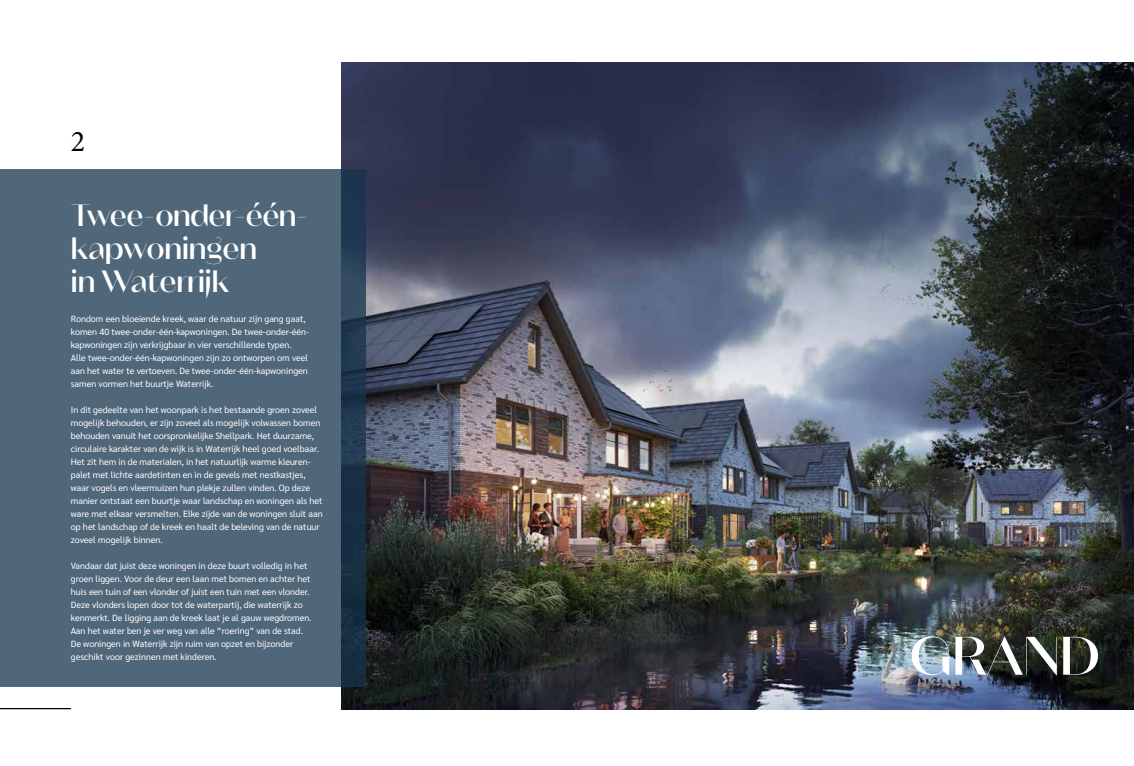
<style>
.page{position:relative;width:1134px;height:766px;background:#fff}
.page>*{position:absolute;margin:0;border:0;box-sizing:border-box;transform-origin:0 0}
.t1{font:500 54.1px "Magnat Poster";letter-spacing:-.01em;color:#fff}
.t2{font:500 30.8px/33px "Magnat Poster";color:#fff}
.t3{font:30px "Minion Pro";color:#000}
.t4{font:9px/13px "Sarabun";color:#fff}
</style>
<div class="page">
<img style="left:342px;top:62px;width:792px;height:647px">
<hr style="left:0;top:707px;width:71px;height:2px;background:#000">
<div style="left:0;top:169px;width:366px;height:517px;background:#506679"></div>
<h3 class="t3" style="left:71px;top:121px;width:16px">2</h3>
<h2 class="t2" style="left:71px;top:198px;width:238px">Twee-onder-één&shy;kapwoningen<br>in Waterrijk</h2>
<p class="t4" style="left:71px;top:312px;width:240px">Rondom een bloeiende kreek, waar de natuur zijn gang gaat, komen 40 twee-onder-één-kapwoningen. De twee-onder-één&shy;kapwoningen zijn verkrijgbaar in vier verschillende typen.<br>Alle twee-onder-één-kapwoningen zijn zo ontworpen om veel aan het water te vertoeven. De twee-onder-één-kapwoningen samen vormen het buurtje Waterrijk.</p>
<p class="t4" style="left:71px;top:403px;width:253px">In dit gedeelte van het woonpark is het bestaande groen zoveel mogelijk behouden, er zijn zoveel als mogelijk volwassen bomen behouden vanuit het oorspronkelijke Shellpark. Het duurzame, circulaire karakter van de wijk is in Waterrijk heel goed voelbaar.<br>Het zit hem in de materialen, in het natuurlijk warme kleuren&shy;palet met lichte aardetinten en in de gevels met nestkastjes, waar vogels en vleermuizen hun plekje zullen vinden. Op deze manier ontstaat een buurtje waar landschap en woningen als het ware met elkaar versmelten. Elke zijde van de woningen sluit aan op het landschap of de kreek en haalt de beleving van de natuur zoveel mogelijk binnen.</p>
<p class="t4" style="left:71px;top:559px;width:242px">Vandaar dat juist deze woningen in deze buurt volledig in het groen liggen. Voor de deur een laan met bomen en achter het huis een tuin of een vlonder of juist een tuin met een vlonder.<br>Deze vlonders lopen door tot de waterpartij, die waterrijk zo kenmerkt. De ligging aan de kreek laat je al gauw wegdromen.<br>Aan het water ben je ver weg van alle “roering“ van de stad.<br>De woningen in Waterrijk zijn ruim van opzet en bijzonder geschikt voor gezinnen met kinderen.</p>
<h1 class="t1" style="left:910px;top:621px;width:191px">GRAND</h1>
</div>
